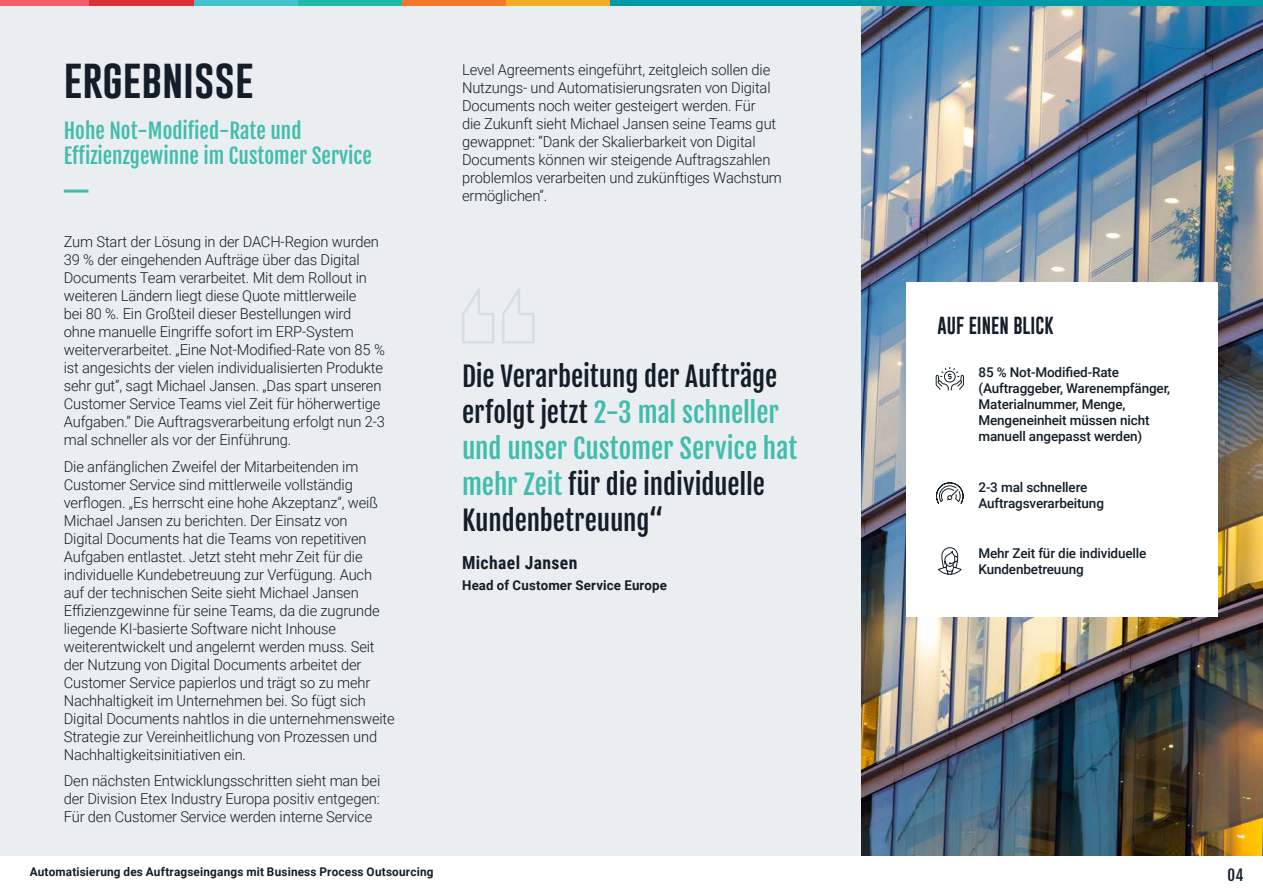
<style>
.page{position:relative;width:1263px;height:893px;background:#fff}
.page>*{position:absolute;margin:0;border:0;box-sizing:border-box;transform-origin:0 0}
.t1{font:40.5px "Gobold";color:#131e29}
.t2{font:27px/36px "Fjalla One";letter-spacing:-.005em;color:#131e29}
.t3{font:21px/25.2px "Fjalla One";color:#40bdac}
.t4{font:18px "Gobold";color:#131e29}
.t5{font:700 18px "Roboto Condensed";letter-spacing:.02em;color:#131e29}
.t6{font:300 15px/18px "Roboto";letter-spacing:-.01em;color:#131e29}
.t7{font:15px "Fjalla One";color:#131e29}
.t8{font:500 13.5px/16.2px "Roboto";letter-spacing:-.01em;color:#131e29}
.t9{font:700 13.5px "Roboto";letter-spacing:.015em;color:#131e29}
.t10{font:700 12px "Roboto";letter-spacing:.015em;color:#131e29}
.s1{color:#40bdac}
</style>
<div class="page">
<div style="left:0;top:1px;width:860px;height:892px;background:#eaeef0"></div>
<hr style="left:64px;top:190px;width:24px;height:3px;background:#40bdac">
<img style="left:861px;top:6px;width:402px;height:850px">
<svg style="left:906px;top:282px;width:312px;height:335px"></svg>
<svg style="left:935px;top:363px;width:29px;height:28px"></svg>
<svg style="left:936px;top:482px;width:28px;height:23px"></svg>
<svg style="left:502px;top:288px;width:32px;height:55px"></svg>
<svg style="left:462px;top:288px;width:32px;height:55px"></svg>
<svg style="left:937px;top:547px;width:26px;height:33px"></svg>
<div style="left:0;top:856px;width:1263px;height:37px;background:#fff"></div>
<div style="left:0;top:0;width:90px;height:6px;background:#f15d6b"></div>
<div style="left:90px;top:0;width:104px;height:6px;background:#db303a"></div>
<div style="left:194px;top:0;width:104px;height:6px;background:#41c2cd"></div>
<div style="left:298px;top:0;width:105px;height:6px;background:#1fbaa8"></div>
<div style="left:402px;top:0;width:105px;height:6px;background:#f4782c"></div>
<div style="left:507px;top:0;width:104px;height:6px;background:#f1ac28"></div>
<div style="left:610px;top:0;width:653px;height:6px;background:#0099a8"></div>
<h1 class="t1" style="left:64px;top:53px;width:191px">ergebnisse</h1>
<h3 class="t3" style="left:64px;top:118px;width:310px">Hohe Not-Modified-Rate und<br>Effizienzgewinne im Customer Service</h3>
<p class="t6" style="left:64px;top:232px;width:323px">Zum Start der Lösung in der DACH-Region wurden 39 % der eingehenden Aufträge über das Digital Documents Team verarbeitet. Mit dem Rollout in weiteren Ländern liegt diese Quote mittlerweile<br>bei 80 %. Ein Großteil dieser Bestellungen wird ohne manuelle Eingriffe sofort im ERP-System weiterverarbeitet. „Eine Not-Modified-Rate von 85 % ist angesichts der vielen individualisierten Produkte sehr gut”, sagt Michael Jansen. „Das spart unseren Customer Service Teams viel Zeit für höherwertige Aufgaben.” Die Auftragsverarbeitung erfolgt nun 2-3 mal schneller als vor der Einführung.</p>
<p class="t6" style="left:64px;top:457px;width:332px">Die anfänglichen Zweifel der Mitarbeitenden im Customer Service sind mittlerweile vollständig verflogen. „Es herrscht eine hohe Akzeptanz”, weiß Michael Jansen zu berichten. Der Einsatz von<br>Digital Documents hat die Teams von repetitiven Aufgaben entlastet. Jetzt steht mehr Zeit für die individuelle Kundebetreuung zur Verfügung. Auch auf der technischen Seite sieht Michael Jansen Effizienzgewinne für seine Teams, da die zugrunde liegende KI-basierte Software nicht Inhouse weiterentwickelt und angelernt werden muss. Seit der Nutzung von Digital Documents arbeitet der Customer Service papierlos und trägt so zu mehr Nachhaltigkeit im Unternehmen bei. So fügt sich Digital Documents nahtlos in die unternehmensweite Strategie zur Vereinheitlichung von Prozessen und Nachhaltigkeitsinitiativen ein.</p>
<p class="t6" style="left:64px;top:771px;width:318px;text-align:justify">Den nächsten Entwicklungsschritten sieht man bei der Division Etex Industry Europa positiv entgegen:<br>Für den Customer Service werden interne Service</p>
<p class="t10" style="left:30px;top:863px;width:405px">Automatisierung des Auftragseingangs mit Business Process Outsourcing</p>
<p class="t6" style="left:462px;top:60px;width:321px">Level Agreements eingeführt, zeitgleich sollen die Nutzungs- und Automatisierungsraten von Digital Documents noch weiter gesteigert werden. Für<br>die Zukunft sieht Michael Jansen seine Teams gut gewappnet: “Dank der Skalierbarkeit von Digital Documents können wir steigende Auftragszahlen problemlos verarbeiten und zukünftiges Wachstum ermöglichen”.</p>
<h2 class="t2" style="left:462px;top:358px;width:337px">Die Verarbeitung der Aufträge erfolgt jetzt <span class="s1">2-3 mal schneller und unser Customer Service hat mehr Zeit</span> für die individuelle<br>Kundenbetreuung“</h2>
<p class="t5" style="left:462px;top:550px;width:117px">Michael Jansen</p>
<p class="t9" style="left:462px;top:575px;width:206px">Head of Customer Service Europe</p>
<p class="t4" style="left:938px;top:314px;width:118px">AUF EINEN BLICK</p>
<p class="t8" style="left:978px;top:363px;width:193px">85 % Not-Modified-Rate (Auftraggeber, Warenempfänger,<br>Materialnummer, Menge,<br>Mengeneinheit müssen nicht manuell angepasst werden)</p>
<p class="t8" style="left:978px;top:478px;width:127px">2-3 mal schnellere<br>Auftragsverarbeitung</p>
<p class="t8" style="left:978px;top:545px;width:169px">Mehr Zeit für die individuelle<br>Kundenbetreuung</p>
<p class="t7" style="left:1227px;top:866px;width:18px">04</p>
</div>
